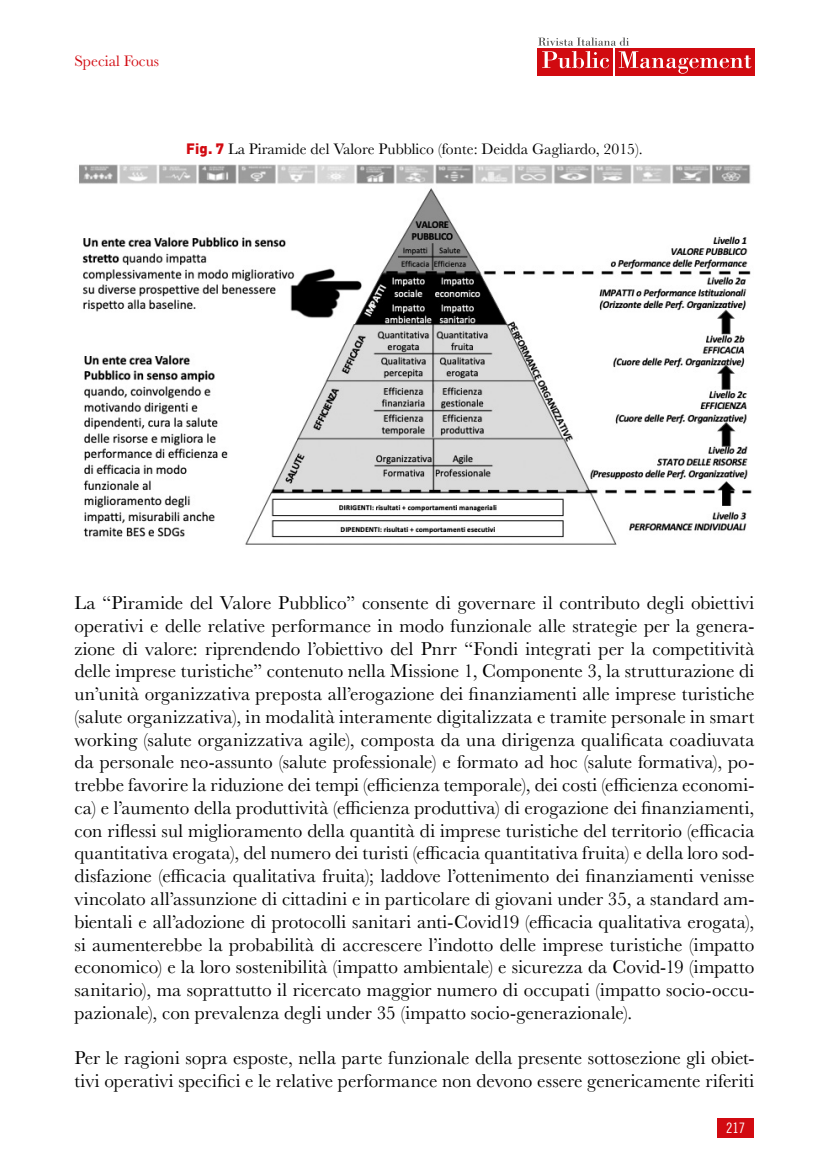
<style>
.page{position:relative;width:819px;height:1166px;background:#fff}
.page>*{position:absolute;margin:0;border:0;box-sizing:border-box;transform-origin:0 0}
.t1{font:19.25px/22.8px "Baskerville";color:#000;text-align:justify}
.t2{font:15.75px "Baskerville";color:#000}
.t3{font:15.75px "Baskerville";color:#d20a11}
.t4{font:14.35px "Trade Gothic LT Std Cn 18";color:#fff}
.s1{font-family:"DIN";font-weight:900;font-size:14.88px;color:#d20a11}
</style>
<div class="page">
<div style="left:717px;top:1118px;width:36px;height:20px;background:#d20a11"></div>
<div style="left:537px;top:48px;width:76px;height:27px;background:#d10a10"></div>
<div style="left:615px;top:48px;width:139px;height:27px;background:#d10a10"></div>
<svg style="left:538px;top:37px;width:213px;height:37px"></svg>
<img style="left:79px;top:164px;width:673px;height:381px">
<p class="t3" style="left:74px;top:51px;width:86px">Special Focus</p>
<p class="t2" style="left:186px;top:139px;width:458px"><span class="s1">Fig. 7</span> La Piramide del Valore Pubblico (fonte: Deidda Gagliardo, 2015).</p>
<p class="t1" style="left:74px;top:592px;width:681px">La “Piramide del Valore Pubblico” consente di governare il contributo degli obiettivi operativi e delle relative performance in modo funzionale alle strategie per la genera&shy;zione di valore: riprendendo l’obiettivo del Pnrr “Fondi integrati per la competitività delle imprese turistiche” contenuto nella Missione 1, Componente 3, la strutturazione di un’unità organizzativa preposta all’erogazione dei finanziamenti alle imprese turistiche (salute organizzativa), in modalità interamente digitalizzata e tramite personale in smart working (salute organizzativa agile), composta da una dirigenza qualificata coadiuvata da personale neo-assunto (salute professionale) e formato ad hoc (salute formativa), po&shy;trebbe favorire la riduzione dei tempi (efficienza temporale), dei costi (efficienza economi&shy;ca) e l’aumento della produttività (efficienza produttiva) di erogazione dei finanziamenti, con riflessi sul miglioramento della quantità di imprese turistiche del territorio (efficacia quantitativa erogata), del numero dei turisti (efficacia quantitativa fruita) e della loro sod&shy;disfazione (efficacia qualitativa fruita); laddove l’ottenimento dei finanziamenti venisse vincolato all’assunzione di cittadini e in particolare di giovani under 35, a standard am&shy;bientali e all’adozione di protocolli sanitari anti-Covid19 (efficacia qualitativa erogata), si aumenterebbe la probabilità di accrescere l’indotto delle imprese turistiche (impatto economico) e la loro sostenibilità (impatto ambientale) e sicurezza da Covid-19 (impatto sanitario), ma soprattutto il ricercato maggior numero di occupati (impatto socio-occu&shy;pazionale), con prevalenza degli under 35 (impatto socio-generazionale).</p>
<p class="t1" style="left:74px;top:1047px;width:681px">Per le ragioni sopra esposte, nella parte funzionale della presente sottosezione gli obiet&shy;tivi operativi specifici e le relative performance non devono essere genericamente riferiti</p>
<p class="t4" style="left:726px;top:1119px;width:21px">217</p>
</div>
